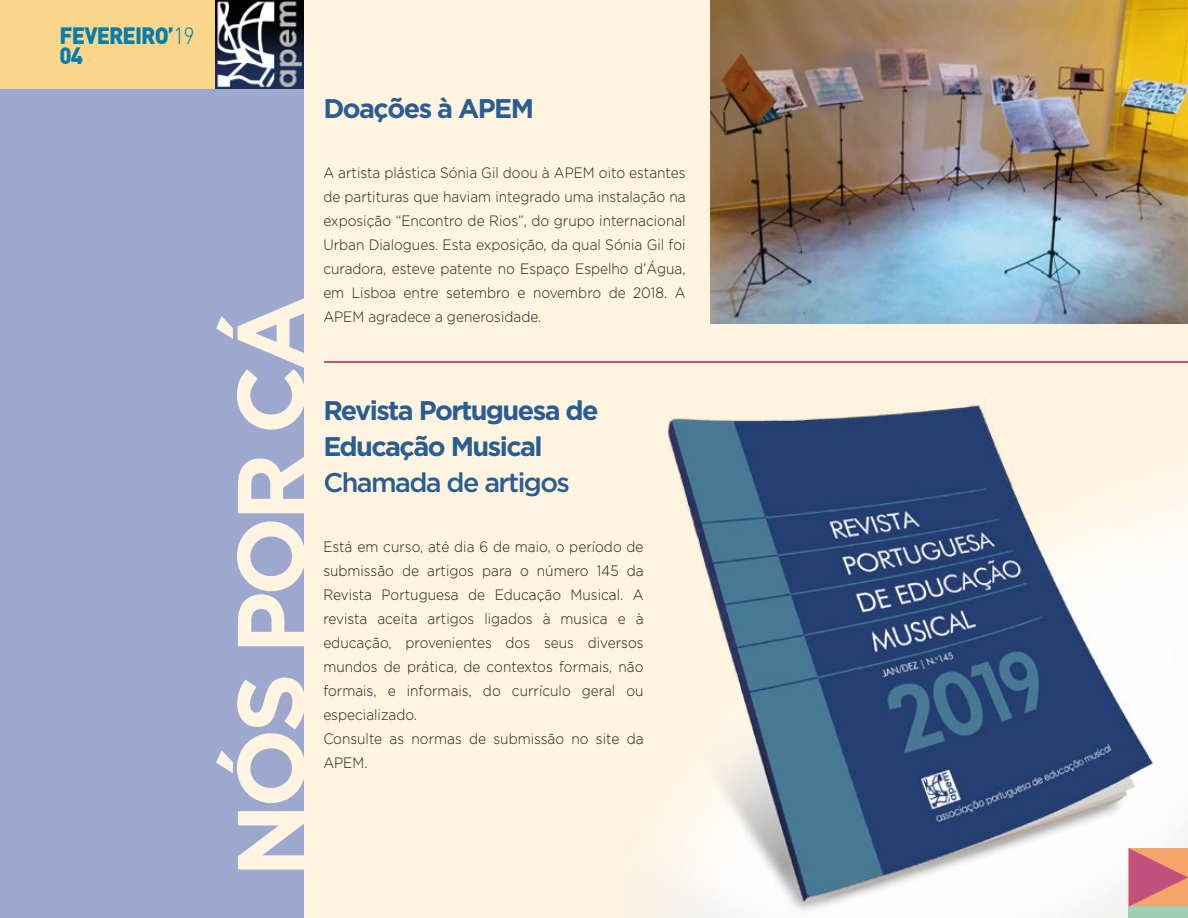
<style>
.page{position:relative;width:1188px;height:918px;background:#fff4e0}
.page>*{position:absolute;margin:0;border:0;box-sizing:border-box;transform-origin:0 0}
.t1{font:700 94.65px "Gotham";letter-spacing:-.05em;color:#fff4e0}
.t2{font:700 27px/36px "Gotham";letter-spacing:-.06em;color:#2a5d92}
.t3{font:500 27px "Gotham";letter-spacing:-.06em;color:#2a5d92}
.t4{font:900 23.1px/19.8px "DIN";letter-spacing:-.04em;color:#037eae;scale:.95 1}
.t5{font:300 15px/24px "Gotham";color:#1d1d1b;text-align:justify;scale:.91 1}
.s1{font-weight:300}
</style>
<div class="page">
<img style="left:659px;top:399px;width:529px;height:519px">
<hr style="left:325px;top:361px;width:863px;height:2px;background:#c2527d">
<div style="left:0;top:0;width:304px;height:918px;background:#9ca8ce"></div>
<div style="left:1129px;top:907px;width:59px;height:11px;background:#9ed0b5"></div>
<svg style="left:1129px;top:848px;width:59px;height:59px;background:#da7c74"></svg>
<div style="left:0;top:0;width:215px;height:89px;background:#fad68a"></div>
<img style="left:215px;top:0;width:89px;height:89px">
<img style="left:710px;top:0;width:478px;height:323px">
<h3 class="t4" style="left:60px;top:25px;width:144px">FEVEREIRO’<span class="s1">19<br></span>04</h3>
<h1 class="t1" style="left:216px;top:877px;width:583px;rotate:-90deg">NÓS POR CÁ</h1>
<h2 class="t2" style="left:323px;top:89px;width:212px">Doações à APEM</h2>
<p class="t5" style="left:323px;top:160px;width:400px">A artista plástica Sónia Gil doou à APEM oito estantes de partituras que haviam integrado uma instalação na exposição “Encontro de Rios”, do grupo internacional Urban Dialogues. Esta exposição, da qual Sónia Gil foi curadora, esteve patente no Espaço Espelho d’Água, em Lisboa entre setembro e novembro de 2018. A APEM agradece a generosidade.</p>
<h2 class="t2" style="left:323px;top:392px;width:277px">Revista Portuguesa de<br>Educação Musical</h2>
<h2 class="t3" style="left:323px;top:467px;width:248px">Chamada de artigos</h2>
<p class="t5" style="left:323px;top:535px;width:353px;text-align:left">Está em curso, até dia 6 de maio, o período de submissão de artigos para o número 145 da Revista Portuguesa de Educação Musical. A revista aceita artigos ligados à musica e à educação, provenientes dos seus diversos mundos de prática, de contextos formais, não formais, e informais, do currículo geral ou especializado.<br>Consulte as normas de submissão no site da APEM.</p>
</div>
